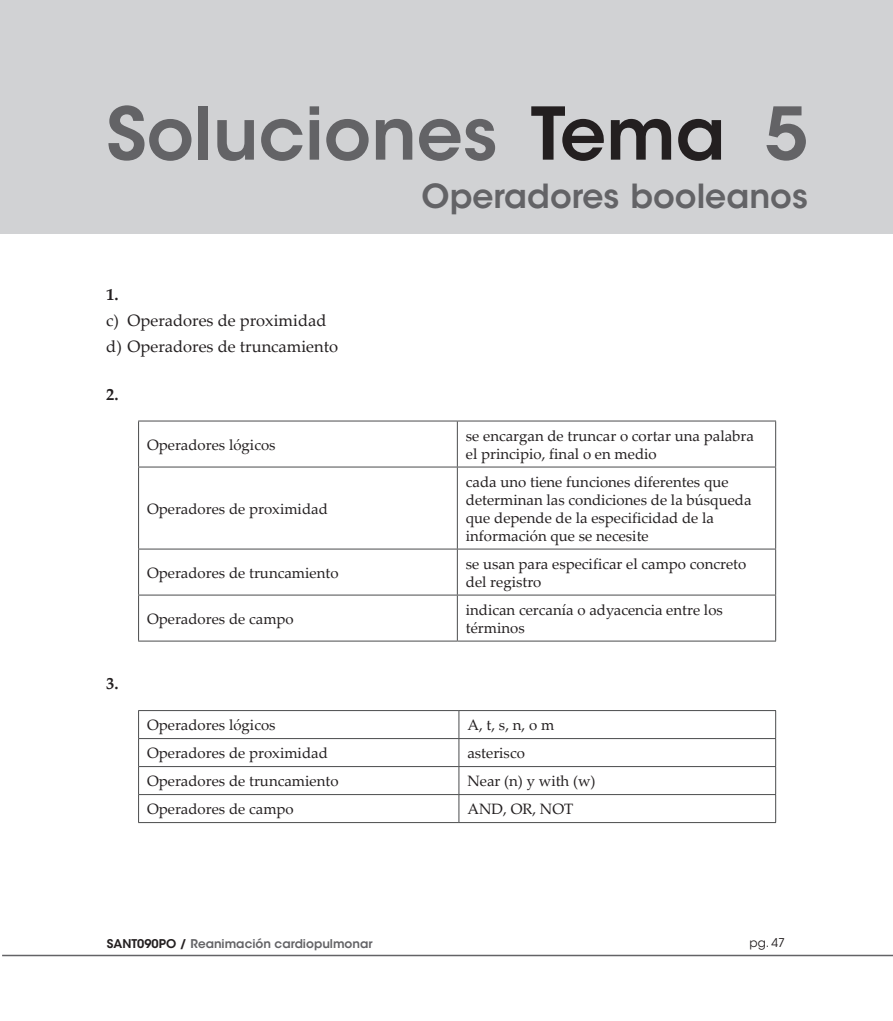
<style>
.page{position:relative;width:893px;height:1021px;background:#fff}
.page>*{position:absolute;margin:0;border:0;box-sizing:border-box;transform-origin:0 0}
.t1{font:600 72px "ITC Avant Garde Std";color:#636366}
.t2{font:600 33px "ITC Avant Garde Std";color:#636366}
.t3{font:16.5px/26.2px "Palatino Linotype";color:#231f20}
.t4{font:700 16.5px "Palatino Linotype";color:#231f20}
.t5{font:15px/18px "Palatino Linotype";color:#231f20}
.t6{font:600 12px "ITC Avant Garde Std";color:#636366}
.t7{font:12px "ITC Avant Garde Std";color:#231f20}
.s1{color:#231f20}
</style>
<div class="page">
<hr style="left:2px;top:954px;width:891px;height:2px;background:#636366">
<div style="left:0;top:0;width:893px;height:233px;background:#d1d2d4"></div>
<svg style="left:139px;top:421px;width:636px;height:219px"></svg>
<hr style="left:457px;top:421px;width:1px;height:45px;background:#4b4c4d">
<hr style="left:138px;top:466px;width:319px;height:1px;background:#4b4c4d">
<hr style="left:457px;top:466px;width:319px;height:1px;background:#4b4c4d">
<hr style="left:457px;top:467px;width:1px;height:81px;background:#4b4c4d">
<hr style="left:138px;top:548px;width:319px;height:1px;background:#4b4c4d">
<hr style="left:457px;top:548px;width:319px;height:1px;background:#4b4c4d">
<hr style="left:457px;top:549px;width:1px;height:45px;background:#4b4c4d">
<hr style="left:138px;top:594px;width:319px;height:1px;background:#4b4c4d">
<hr style="left:457px;top:594px;width:319px;height:1px;background:#4b4c4d">
<hr style="left:457px;top:595px;width:1px;height:45px;background:#4b4c4d">
<hr style="left:138px;top:420px;width:319px;height:1px;background:#4b4c4d">
<hr style="left:138px;top:421px;width:1px;height:45px;background:#4b4c4d">
<hr style="left:457px;top:420px;width:319px;height:1px;background:#4b4c4d">
<hr style="left:775px;top:421px;width:1px;height:45px;background:#4b4c4d">
<hr style="left:138px;top:467px;width:1px;height:81px;background:#4b4c4d">
<hr style="left:775px;top:467px;width:1px;height:81px;background:#4b4c4d">
<hr style="left:138px;top:549px;width:1px;height:45px;background:#4b4c4d">
<hr style="left:775px;top:549px;width:1px;height:45px;background:#4b4c4d">
<hr style="left:138px;top:595px;width:1px;height:45px;background:#4b4c4d">
<hr style="left:775px;top:595px;width:1px;height:45px;background:#4b4c4d">
<hr style="left:138px;top:640px;width:319px;height:1px;background:#4b4c4d">
<hr style="left:457px;top:640px;width:319px;height:1px;background:#4b4c4d">
<svg style="left:139px;top:711px;width:636px;height:111px"></svg>
<hr style="left:138px;top:710px;width:321px;height:1px;background:#4b4c4d">
<hr style="left:459px;top:710px;width:317px;height:1px;background:#4b4c4d">
<hr style="left:138px;top:738px;width:321px;height:1px;background:#4b4c4d">
<hr style="left:459px;top:738px;width:317px;height:1px;background:#4b4c4d">
<hr style="left:138px;top:766px;width:321px;height:1px;background:#4b4c4d">
<hr style="left:459px;top:766px;width:317px;height:1px;background:#4b4c4d">
<hr style="left:138px;top:794px;width:321px;height:1px;background:#4b4c4d">
<svg style="left:138px;top:711px;width:1px;height:111px"></svg>
<hr style="left:459px;top:794px;width:317px;height:1px;background:#4b4c4d">
<svg style="left:459px;top:711px;width:1px;height:111px"></svg>
<svg style="left:775px;top:711px;width:1px;height:111px"></svg>
<hr style="left:138px;top:822px;width:321px;height:1px;background:#4b4c4d">
<hr style="left:459px;top:822px;width:317px;height:1px;background:#4b4c4d">
<h1 class="t1" style="left:106px;top:88px;width:703px">Soluciones <span class="s1">Tema</span> 5</h1>
<h2 class="t2" style="left:422px;top:175px;width:388px">Operadores booleanos</h2>
<p class="t4" style="left:106px;top:282px;width:14px">1.</p>
<p class="t3" style="left:106px;top:307px;width:233px">c) Operadores de proximidad d) Operadores de truncamiento</p>
<p class="t4" style="left:106px;top:382px;width:14px">2.</p>
<p class="t5" style="left:147px;top:435px;width:130px">Operadores lógicos</p>
<p class="t5" style="left:466px;top:426px;width:290px">se encargan de truncar o cortar una palabra el principio, final o en medio</p>
<p class="t5" style="left:147px;top:499px;width:182px">Operadores de proximidad</p>
<p class="t5" style="left:466px;top:472px;width:287px">cada uno tiene funciones diferentes que determinan las condiciones de la búsqueda que depende de la especificidad de la información que se necesite</p>
<p class="t4" style="left:106px;top:672px;width:14px">3.</p>
<p class="t5" style="left:147px;top:563px;width:193px">Operadores de truncamiento</p>
<p class="t5" style="left:466px;top:554px;width:282px">se usan para especificar el campo concreto del registro</p>
<p class="t5" style="left:147px;top:609px;width:148px">Operadores de campo</p>
<p class="t5" style="left:466px;top:600px;width:259px">indican cercanía o adyacencia entre los términos</p>
<p class="t5" style="left:147px;top:715px;width:130px">Operadores lógicos</p>
<p class="t5" style="left:467px;top:715px;width:88px">A, t, s, n, o m</p>
<p class="t5" style="left:147px;top:743px;width:182px">Operadores de proximidad</p>
<p class="t5" style="left:467px;top:743px;width:59px">asterisco</p>
<p class="t5" style="left:147px;top:771px;width:193px">Operadores de truncamiento</p>
<p class="t5" style="left:467px;top:771px;width:130px">Near (n) y with (w)</p>
<p class="t5" style="left:147px;top:799px;width:148px">Operadores de campo</p>
<p class="t5" style="left:467px;top:799px;width:108px">AND, OR, NOT</p>
<p class="t6" style="left:107px;top:935px;width:267px"><span class="s1">SANT090PO /</span> Reanimación cardiopulmonar</p>
<p class="t7" style="left:749px;top:935px;width:37px">pg. 47</p>
</div>
